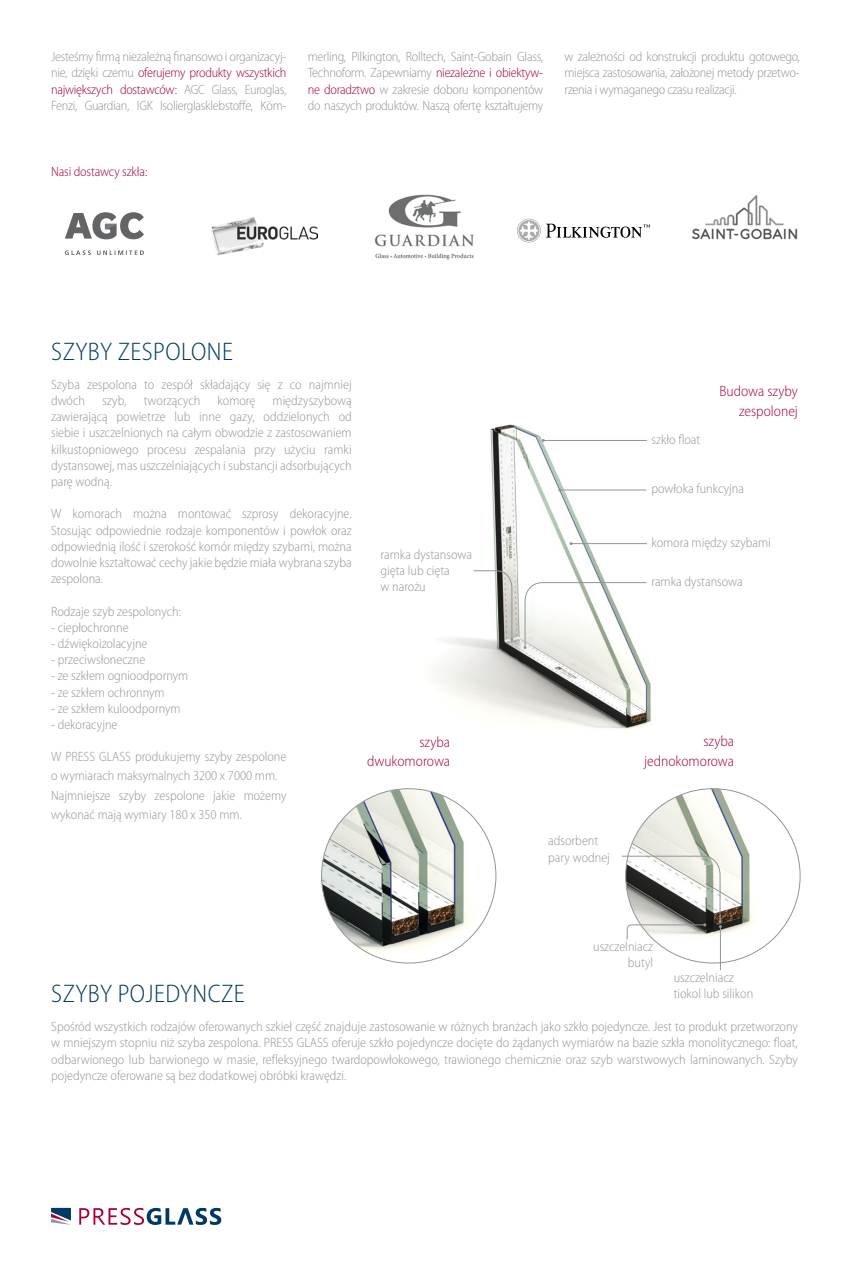
<style>
.page{position:relative;width:851px;height:1276px;background:#fff}
.page>*{position:absolute;margin:0;border:0;box-sizing:border-box;transform-origin:0 0}
.t1{font:300 semi-condensed 25.5px "Myriad Pro";letter-spacing:.02em;color:#003967}
.t2{font:300 semi-condensed 15px "Myriad Pro";color:#a7003d}
.t3{font:300 semi-condensed 13.5px/16.2px "Myriad Pro";color:#939598;text-align:justify}
.t4{font:300 semi-condensed 13.5px "Myriad Pro";letter-spacing:-.01em;color:#a7003d}
.s1{color:#a7003d}
</style>
<div class="page">
<svg style="left:51px;top:1208px;width:20px;height:16px"></svg>
<svg style="left:79px;top:1208px;width:142px;height:17px"></svg>
<img style="left:437px;top:424px;width:217px;height:305px">
<img style="left:625px;top:788px;width:175px;height:175px;border-radius:87px">
<img style="left:321px;top:788px;width:175px;height:175px;border-radius:87px">
<hr style="left:543px;top:440px;width:103px;height:1px;background:#939598">
<hr style="left:559px;top:489px;width:87px;height:1px;background:#939598">
<hr style="left:571px;top:543px;width:75px;height:1px;background:#939598">
<hr style="left:720px;top:926px;width:1px;height:43px;background:#939598">
<svg style="left:621px;top:855px;width:100px;height:85px"></svg>
<svg style="left:523px;top:582px;width:123px;height:67px"></svg>
<svg style="left:473px;top:570px;width:40px;height:71px"></svg>
<img style="left:211px;top:217px;width:106px;height:38px">
<img style="left:374px;top:194px;width:100px;height:66px">
<svg style="left:65px;top:212px;width:79px;height:27px"></svg>
<svg style="left:65px;top:250px;width:79px;height:5px"></svg>
<img style="left:692px;top:195px;width:105px;height:45px">
<svg style="left:517px;top:219px;width:24px;height:23px"></svg>
<svg style="left:517px;top:219px;width:23px;height:23px"></svg>
<svg style="left:518px;top:220px;width:21px;height:21px"></svg>
<svg style="left:519px;top:221px;width:19px;height:19px"></svg>
<svg style="left:546px;top:224px;width:104px;height:14px"></svg>
<p class="t3" style="left:51px;top:49px;width:237px">Jesteśmy firmą niezależną finansowo i organizacyj&shy;nie, dzięki czemu <span class="s1">oferujemy produkty wszystkich największych dostawców:</span> AGC Glass, Euroglas, Fenzi, Guardian, IGK Isolierglasklebstoffe, Köm-</p>
<p class="t3" style="left:308px;top:49px;width:237px">merling, Pilkington, Rolltech, Saint-Gobain Glass, Technoform. Zapewniamy <span class="s1">niezależne i obiektyw&shy;ne doradztwo</span> w zakresie doboru komponentów do naszych produktów. Naszą ofertę kształtujemy</p>
<p class="t3" style="left:564px;top:49px;width:237px">w zależności od konstrukcji produktu gotowego, miejsca zastosowania, założonej metody przetwo&shy;rzenia i wymaganego czasu realizacji.</p>
<p class="t4" style="left:51px;top:164px;width:98px">Nasi dostawcy szkła:</p>
<p class="t1" style="left:51px;top:338px;width:183px">SZYBY ZESPOLONE</p>
<p class="t3" style="left:51px;top:376px;width:302px">Szyba zespolona to zespół składający się z co najmniej dwóch</p>
<p class="t3" style="left:51px;top:392px;width:302px;text-indent:221px">międzyszybową zawierającą powietrze lub inne gazy, oddzielonych od siebie i uszczelnionych na całym obwodzie z zastosowaniem kilkustopniowego procesu zespalania przy użyciu ramki dystansowej, mas uszczelniających i substancji adsorbujących parę wodną.</p>
<p class="t3" style="left:51px;top:506px;width:302px">W komorach można montować szprosy dekoracyjne.<br>Stosując odpowiednie rodzaje komponentów i powłok oraz odpowiednią ilość i szerokość komór między szybami, można dowolnie kształtować cechy jakie będzie miała wybrana szyba zespolona.</p>
<p class="t3" style="left:51px;top:603px;width:131px">Rodzaje szyb zespolonych:</p>
<p class="t3" style="left:51px;top:619px;width:79px">- ciepłochronne</p>
<p class="t3" style="left:51px;top:635px;width:98px">- dźwiękoizolacyjne</p>
<p class="t3" style="left:51px;top:652px;width:96px">- przeciwsłoneczne</p>
<p class="t3" style="left:51px;top:668px;width:139px">- ze szkłem ognioodpornym</p>
<p class="t3" style="left:51px;top:684px;width:115px">- ze szkłem ochronnym</p>
<p class="t3" style="left:51px;top:700px;width:131px">- ze szkłem kuloodpornym</p>
<p class="t3" style="left:51px;top:716px;width:68px">- dekoracyjne</p>
<p class="t3" style="left:51px;top:747px;width:237px;line-height:19.5px">W PRESS GLASS produkujemy szyby zespolone o wymiarach maksymalnych 3200 x 7000 mm.</p>
<p class="t3" style="left:51px;top:786px;width:237px;line-height:19.5px">Najmniejsze szyby zespolone jakie możemy wykonać mają wymiary 180 x 350 mm.</p>
<p class="t3" style="left:102px;top:392px;width:26px">szyb,</p>
<p class="t3" style="left:144px;top:392px;width:58px">tworzących</p>
<p class="t3" style="left:217px;top:392px;width:39px">komorę</p>
<p class="t3" style="left:380px;top:546px;width:93px">ramka dystansowa</p>
<p class="t3" style="left:380px;top:562px;width:71px">gięta lub cięta</p>
<p class="t3" style="left:380px;top:579px;width:47px">w narożu</p>
<p class="t2" style="left:419px;top:733px;width:32px">szyba</p>
<p class="t2" style="left:367px;top:753px;width:85px">dwukomorowa</p>
<p class="t1" style="left:51px;top:979px;width:195px">SZYBY POJEDYNCZE</p>
<p class="t2" style="left:719px;top:383px;width:80px">Budowa szyby</p>
<p class="t2" style="left:739px;top:402px;width:60px">zespolonej</p>
<p class="t3" style="left:651px;top:432px;width:50px">szkło float</p>
<p class="t3" style="left:651px;top:481px;width:94px">powłoka funkcyjna</p>
<p class="t3" style="left:651px;top:535px;width:121px">komora między szybami</p>
<p class="t3" style="left:651px;top:574px;width:93px">ramka dystansowa</p>
<p class="t3" style="left:548px;top:833px;width:51px">adsorbent</p>
<p class="t3" style="left:548px;top:849px;width:63px">pary wodnej</p>
<p class="t2" style="left:703px;top:733px;width:32px">szyba</p>
<p class="t2" style="left:644px;top:753px;width:91px">jednokomorowa</p>
<p class="t3" style="left:593px;top:938px;width:61px">uszczelniacz</p>
<p class="t3" style="left:627px;top:955px;width:27px">butyl</p>
<p class="t3" style="left:673px;top:970px;width:61px">uszczelniacz</p>
<p class="t3" style="left:673px;top:986px;width:81px">tiokol lub silikon</p>
<p class="t3" style="left:51px;top:1019px;width:748px">Spośród wszystkich rodzajów oferowanych szkieł część znajduje zastosowanie w różnych branżach jako szkło pojedyncze. Jest to produkt przetworzony w mniejszym stopniu niż szyba zespolona. PRESS GLASS oferuje szkło pojedyncze docięte do żądanych wymiarów na bazie szkła monolitycznego: float, odbarwionego lub barwionego w masie, refleksyjnego twardopowłokowego, trawionego chemicznie oraz szyb warstwowych laminowanych. Szyby pojedyncze oferowane są bez dodatkowej obróbki krawędzi.</p>
</div>
